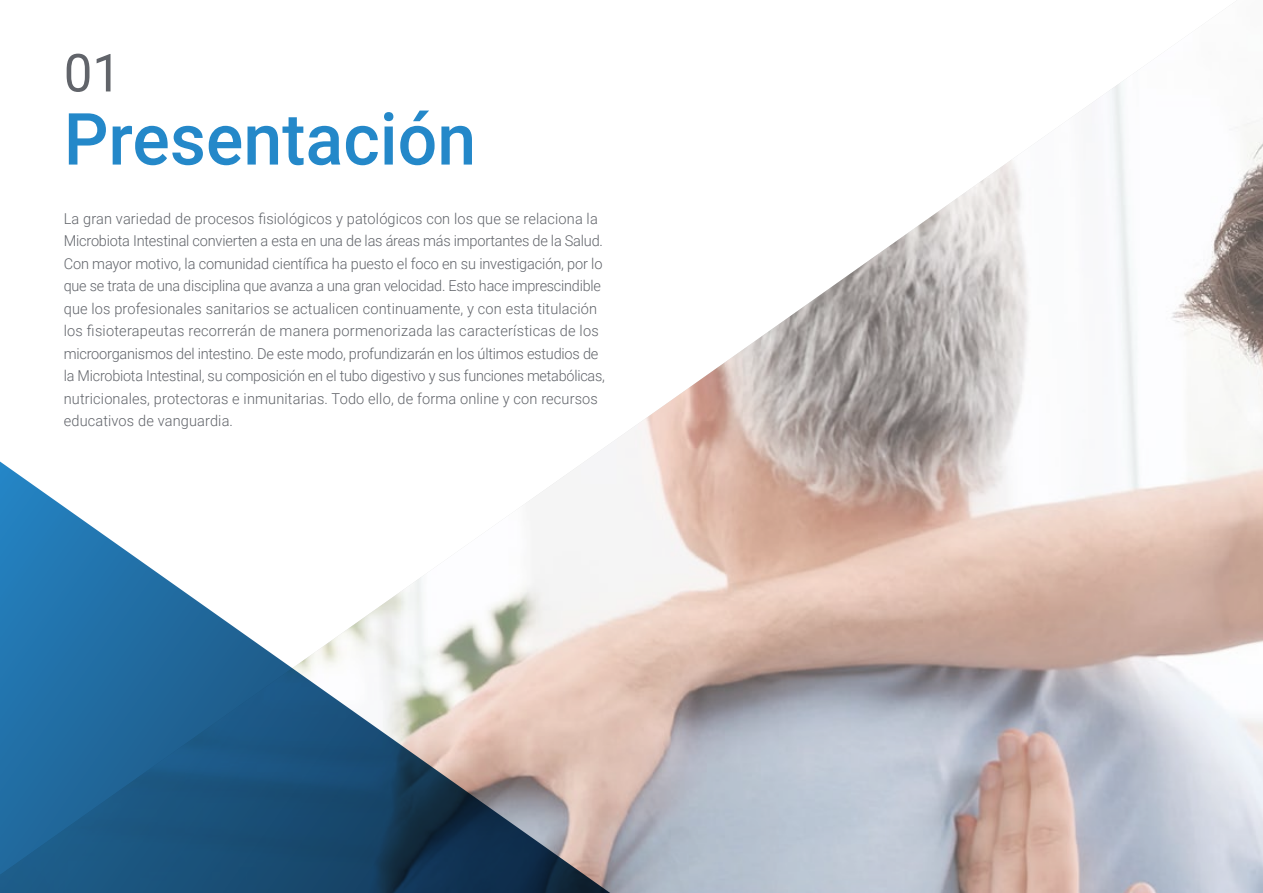
<style>
.page{position:relative;width:1263px;height:893px;background:#fff}
.page>*{position:absolute;margin:0;border:0;box-sizing:border-box;transform-origin:0 0}
.t1{font:500 72px "Roboto";color:#2488c9}
.t2{font:52.5px "Roboto";color:#61646a}
.t3{font:300 15px/22.5px "Roboto";letter-spacing:-.01em;color:#61646a}
</style>
<div class="page">
<img style="left:607px;top:80px;width:656px;height:813px">
<svg style="left:0;top:446px;width:640px;height:447px"></svg>
<h2 class="t2" style="left:64px;top:36px;width:59px">01</h2>
<h1 class="t1" style="left:64px;top:89px;width:414px">Presentación</h1>
<p class="t3" style="left:64px;top:207px;width:543px">La gran variedad de procesos fisiológicos y patológicos con los que se relaciona la Microbiota Intestinal convierten a esta en una de las áreas más importantes de la Salud.<br>Con mayor motivo, la comunidad científica ha puesto el foco en su investigación, por lo que se trata de una disciplina que avanza a una gran velocidad. Esto hace imprescindible que los profesionales sanitarios se actualicen continuamente, y con esta titulación los fisioterapeutas recorrerán de manera pormenorizada las características de los microorganismos del intestino. De este modo, profundizarán en los últimos estudios de la Microbiota Intestinal, su composición en el tubo digestivo y sus funciones metabólicas, nutricionales, protectoras e inmunitarias. Todo ello, de forma online y con recursos educativos de vanguardia.</p>
</div>
